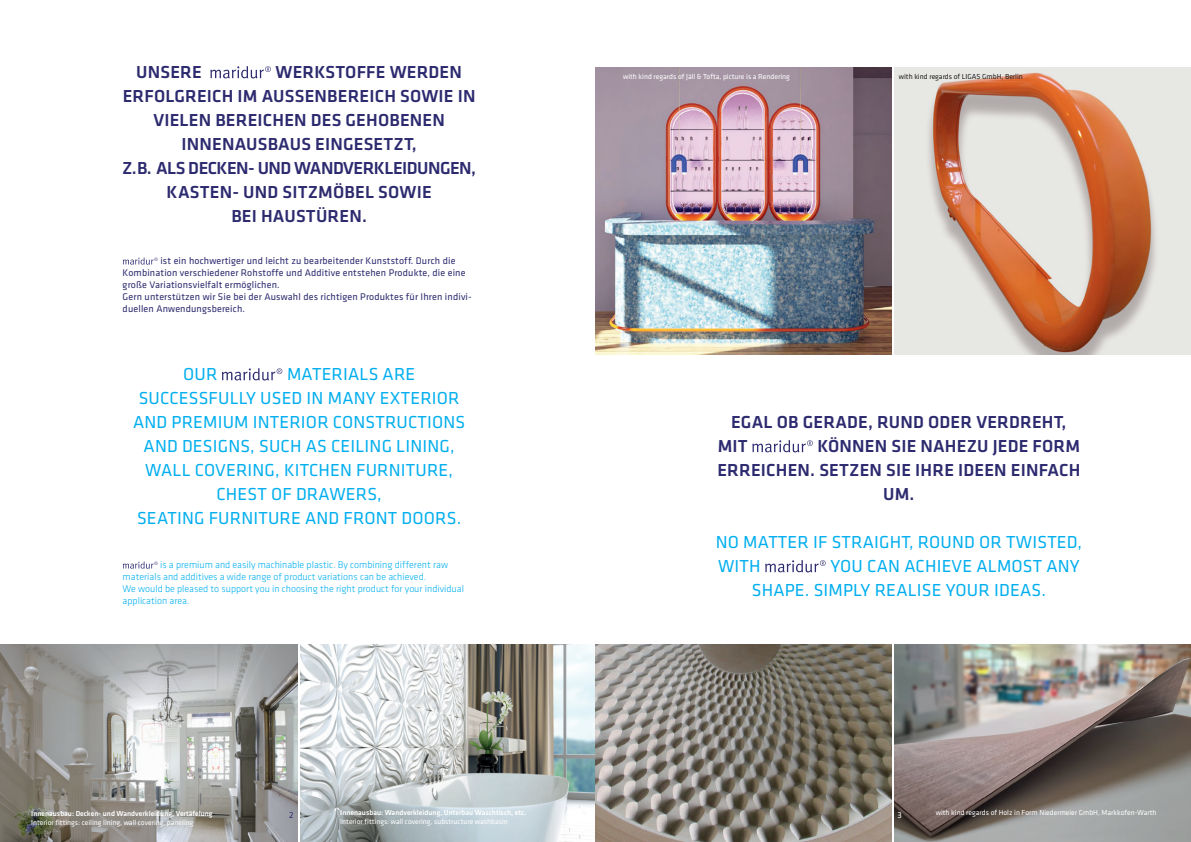
<style>
.page{position:relative;width:1191px;height:842px;background:#fff}
.page>*{position:absolute;margin:0;border:0;box-sizing:border-box;transform-origin:0 0}
.t1{font:18px/24px "Klavika";letter-spacing:.01em;color:#00aeef}
.t2{font:500 18px/24px "Klavika";letter-spacing:.01em;color:#2d2b6f}
.t3{font:500 18px "Klavika";letter-spacing:-.03em;color:#2d2b6f}
.t4{font:10px/12px "Klavika";letter-spacing:.015em;color:#2d2b6f}
.t5{font:300 10px/12px "Klavika";color:#00aeef}
.t6{font:9px "Klavika";color:#2d2b6f}
.t7{font:9px "Klavika";color:#fff}
.t8{font:7.5px "Klavika";color:#fff}
.t9{font:500 7.5px "Klavika";color:#fff}
.t10{font:7.5px "Klavika";color:#231f20}
</style>
<div class="page">
<img style="left:894px;top:645px;width:297px;height:197px">
<img style="left:300px;top:645px;width:591px;height:197px">
<img style="left:0;top:645px;width:298px;height:197px">
<img style="left:894px;top:68px;width:297px;height:286px">
<img style="left:595px;top:68px;width:296px;height:286px">
<svg style="left:752px;top:440px;width:61px;height:12px"></svg>
<svg style="left:765px;top:560px;width:60px;height:12px"></svg>
<svg style="left:210px;top:66px;width:61px;height:13px"></svg>
<svg style="left:222px;top:368px;width:60px;height:13px"></svg>
<svg style="left:123px;top:561px;width:35px;height:8px"></svg>
<svg style="left:123px;top:257px;width:35px;height:8px"></svg>
<p class="t2" style="left:136px;top:60px;width:67px">UNSERE</p>
<p class="t2" style="left:275px;top:60px;width:188px">WERKSTOFFE WERDEN</p>
<p class="t2" style="left:123px;top:84px;width:354px">ERFOLGREICH IM AUSSENBEREICH SOWIE IN</p>
<p class="t2" style="left:153px;top:108px;width:293px">VIELEN BEREICHEN DES GEHOBENEN</p>
<p class="t2" style="left:181px;top:132px;width:237px">INNENAUSBAUS EINGESETZT,</p>
<p class="t3" style="left:122px;top:156px;width:356px">Z.B. ALS DECKEN- UND WANDVERKLEIDUNGEN,</p>
<p class="t2" style="left:167px;top:180px;width:266px">KASTEN- UND SITZMÖBEL SOWIE</p>
<p class="t2" style="left:231px;top:204px;width:137px">BEI HAUSTÜREN.</p>
<p class="t4" style="left:123px;top:255px;width:351px;text-indent:38px">ist ein hochwertiger und leicht zu bearbeitender Kunststoff. Durch die Kombination verschiedener Rohstoffe und Additive entstehen Produkte, die eine große Variationsvielfalt ermöglichen.<br>Gern unterstützen wir Sie bei der Auswahl des richtigen Produktes für Ihren indivi&shy;duellen Anwendungsbereich.</p>
<p class="t1" style="left:183px;top:362px;width:36px">OUR</p>
<p class="t1" style="left:287px;top:362px;width:130px">MATERIALS ARE</p>
<p class="t1" style="left:139px;top:386px;width:322px">SUCCESSFULLY USED IN MANY EXTERIOR</p>
<p class="t1" style="left:133px;top:410px;width:334px">AND PREMIUM INTERIOR CONSTRUCTIONS</p>
<p class="t1" style="left:144px;top:434px;width:312px">AND DESIGNS, SUCH AS CEILING LINING,</p>
<p class="t1" style="left:145px;top:458px;width:309px">WALL COVERING, KITCHEN FURNITURE,</p>
<p class="t1" style="left:216px;top:482px;width:167px">CHEST OF DRAWERS,</p>
<p class="t1" style="left:137px;top:506px;width:326px">SEATING FURNITURE AND FRONT DOORS.</p>
<p class="t5" style="left:123px;top:559px;width:343px;text-indent:37px">is a premium and easily machinable plastic. By combining different raw materials and additives a wide range of product variations can be achieved.<br>We would be pleased to support you in choosing the right product for your individual application area.</p>
<p class="t8" style="left:623px;top:72px;width:168px">with kind regards of Jäll &amp; Tofta, picture is a Rendering</p>
<p class="t10" style="left:899px;top:72px;width:125px">with kind regards of LIGAS GmbH, Berlin</p>
<p class="t2" style="left:717px;top:410px;width:350px;text-indent:13px">EGAL OB GERADE, RUND ODER VERDREHT,<br>MIT</p>
<p class="t2" style="left:817px;top:434px;width:264px">KÖNNEN SIE NAHEZU JEDE FORM</p>
<p class="t2" style="left:717px;top:458px;width:364px">ERREICHEN. SETZEN SIE IHRE IDEEN EINFACH</p>
<p class="t2" style="left:883px;top:482px;width:33px">UM.</p>
<p class="t1" style="left:716px;top:530px;width:368px">NO MATTER IF STRAIGHT, ROUND OR TWISTED,<br>WITH</p>
<p class="t1" style="left:752px;top:554px;width:329px;text-indent:79px">YOU CAN ACHIEVE ALMOST ANY<br>SHAPE. SIMPLY REALISE YOUR IDEAS.</p>
<p class="t9" style="left:31px;top:809px;width:183px">Innenausbau: Decken- und Wandverkleidung, Vertäfelung</p>
<p class="t8" style="left:31px;top:818px;width:164px">Interior fittings: ceiling lining, wall covering, paneling</p>
<p class="t9" style="left:340px;top:808px;width:187px">Innenausbau: Wandverkleidung, Unterbau Waschtisch, etc.</p>
<p class="t8" style="left:340px;top:817px;width:169px">Interior fittings: wall covering, substructure washbasin</p>
<p class="t6" style="left:289px;top:809px;width:6px">2</p>
<p class="t7" style="left:897px;top:809px;width:6px">3</p>
<p class="t8" style="left:935px;top:808px;width:222px">with kind regards of Holz in Form Niedermeier GmbH, Markkofen-Warth</p>
</div>
